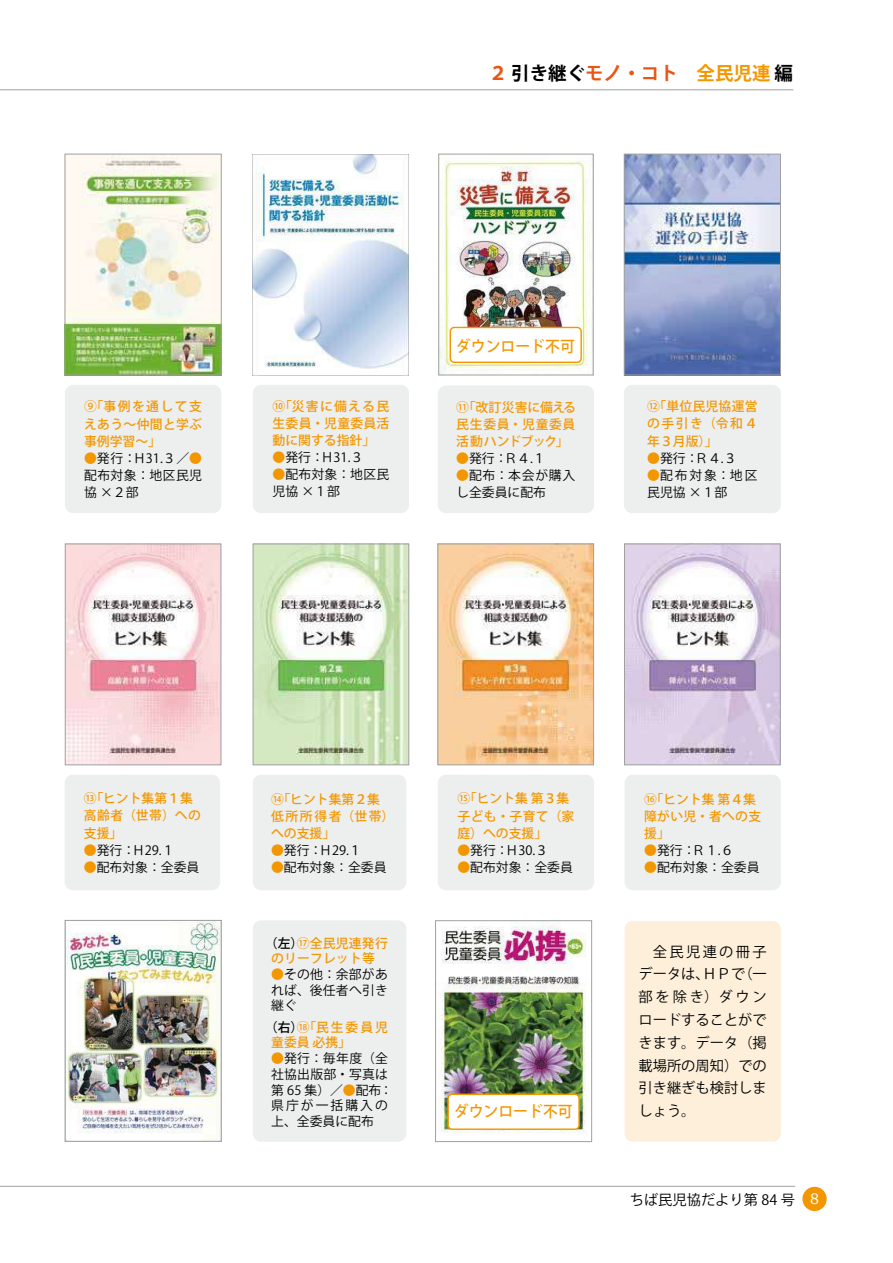
<style>
.page{position:relative;width:893px;height:1263px;background:#fff}
.page>*{position:absolute;margin:0;border:0;box-sizing:border-box;transform-origin:0 0}
.t1{font:700 18.6px "Koz Go Pro";color:#ea5514}
.t2{font:700 18.6px "Koz Go Pro";color:#f39700}
.t3{font:500 15.6px "Koz Go Pro";color:#f39700;scale:.95 1}
.t4{font:14.25px/22.8px "Koz Go Pro";color:#000}
.t5{font:14.25px/22.8px "Koz Go Pro";letter-spacing:.165em;color:#000;text-align:right}
.t6{font:14.25px "Meiryo";color:#fff}
.t7{font:500 12.9px/17.1px "Koz Go Pro";letter-spacing:.015em;color:#f39700;text-align:justify}
.t8{font:12.9px/15.6px "Koz Go Pro";color:#000}
.t9{font:12.9px/17.1px "Koz Go Pro";letter-spacing:.035em;color:#000}
.t10{font:500 12.9px/15.6px "Koz Go Pro";letter-spacing:.15em;color:#f39700}
.t11{font:12.9px/17.1px "Koz Go Pro";letter-spacing:.02em;color:#000}
.t12{font:12.9px/17.1px "Koz Go Pro";letter-spacing:.15em;color:#000}
.s1{color:#000}
.s2{color:#f39700}
</style>
<div class="page">
<div style="left:802px;top:1187px;width:25px;height:24px;background:#f39700;border-radius:50%"></div>
<hr style="left:0;top:89px;width:793px;height:1px;background:#9fa0a0">
<hr style="left:0;top:1186px;width:795px;height:1px;background:#9fa0a0">
<div style="left:624px;top:921px;width:157px;height:220px;background:#fdefd9;border-radius:8px"></div>
<div style="left:253px;top:385px;width:156px;height:128px;background:#edeeee;border-radius:8px"></div>
<div style="left:65px;top:385px;width:156px;height:128px;background:#edeeee;border-radius:8px"></div>
<div style="left:253px;top:920px;width:153px;height:222px;background:#edeeee;border-radius:8px"></div>
<div style="left:65px;top:775px;width:155px;height:115px;background:#edeeee;border-radius:8px"></div>
<div style="left:253px;top:775px;width:153px;height:115px;background:#edeeee;border-radius:8px"></div>
<div style="left:438px;top:775px;width:156px;height:115px;background:#edeeee;border-radius:8px"></div>
<div style="left:624px;top:775px;width:157px;height:115px;background:#edeeee;border-radius:8px"></div>
<div style="left:624px;top:385px;width:157px;height:128px;background:#edeeee;border-radius:8px"></div>
<div style="left:438px;top:385px;width:156px;height:128px;background:#edeeee;border-radius:8px"></div>
<img style="left:437px;top:922px;width:149px;height:212px">
<div style="left:435px;top:920px;width:157px;height:222px;border:1px solid #9fa0a0"></div>
<img style="left:253px;top:154px;width:156px;height:221px">
<div style="left:448px;top:1094px;width:131px;height:35px;background:#fff;border-radius:4px"></div>
<div style="left:447px;top:1093px;width:133px;height:37px;border:1px solid #f39700;border-radius:4px"></div>
<img style="left:67px;top:922px;width:152px;height:217px">
<div style="left:65px;top:920px;width:156px;height:221px;border:1px solid #9fa0a0"></div>
<img style="left:626px;top:156px;width:153px;height:217px">
<div style="left:624px;top:154px;width:157px;height:221px;border:1px solid #9fa0a0"></div>
<img style="left:441px;top:156px;width:149px;height:217px">
<div style="left:439px;top:154px;width:154px;height:221px;border:1px solid #9fa0a0"></div>
<img style="left:67px;top:546px;width:152px;height:217px">
<div style="left:65px;top:544px;width:156px;height:221px;border:1px solid #9fa0a0"></div>
<img style="left:255px;top:546px;width:152px;height:217px">
<div style="left:253px;top:544px;width:156px;height:221px;border:1px solid #9fa0a0"></div>
<img style="left:440px;top:546px;width:152px;height:217px">
<div style="left:438px;top:544px;width:156px;height:221px;border:1px solid #9fa0a0"></div>
<img style="left:626px;top:546px;width:152px;height:217px">
<div style="left:624px;top:544px;width:156px;height:221px;border:1px solid #9fa0a0"></div>
<div style="left:450px;top:327px;width:131px;height:35px;background:#fff;border-radius:4px"></div>
<div style="left:450px;top:327px;width:132px;height:36px;border:1px solid #f39700;border-radius:4px"></div>
<img style="left:67px;top:156px;width:152px;height:217px">
<div style="left:65px;top:154px;width:156px;height:221px;border:1px solid #9fa0a0"></div>
<h1 class="t1" style="left:489px;top:62px;width:191px">２<span class="s1">引き継ぐ</span>モノ・コト</h1>
<h1 class="t2" style="left:696px;top:62px;width:98px">全民児連<span class="s1">編</span></h1>
<p class="t7" style="left:84px;top:399px;width:119px">⑨「事例を通して支えあう～仲間と学ぶ事例学習~「</p>
<p class="t8" style="left:133px;top:450px;width:71px">Ｈ31.３／<span class="s2">●</span></p>
<p class="t9" style="left:84px;top:450px;width:119px"><span class="s2">●</span>発行：<br>配布対象：地区民児協 ×２部</p>
<p class="t7" style="left:273px;top:398px;width:118px">⑩「災害に備える民生委員・児童委員活動に関する指針「</p>
<p class="t8" style="left:321px;top:450px;width:44px">Ｈ31.３</p>
<p class="t8" style="left:273px;top:450px;width:53px"><span class="s2">●</span>発行：</p>
<p class="t11" style="left:273px;top:466px;width:118px"><span class="s2">●</span>配布対象：地区民児協×１部</p>
<p class="t3" style="left:456px;top:336px;width:127px">ダウンロード不可</p>
<p class="t7" style="left:456px;top:399px;width:121px">⑪「改訂災害に備える民生委員・児童委員活動ハンドブック「</p>
<p class="t8" style="left:504px;top:451px;width:43px">Ｒ４.１</p>
<p class="t8" style="left:456px;top:451px;width:53px"><span class="s2">●</span>発行：</p>
<p class="t8" style="left:456px;top:467px;width:120px;line-height:17.1px"><span class="s2">●</span>配布：本会が購入し全委員に配布</p>
<p class="t7" style="left:647px;top:399px;width:112px">⑫「単位民児協運営の手引き（令和４年３月版「(</p>
<p class="t8" style="left:695px;top:450px;width:43px">Ｒ４.３</p>
<p class="t8" style="left:647px;top:450px;width:53px"><span class="s2">●</span>発行：</p>
<p class="t12" style="left:647px;top:467px;width:112px"><span class="s2">●</span>配布対象：地区民児協 ×１部</p>
<p class="t7" style="left:84px;top:791px;width:118px;text-align:left">⑬「ヒント集第１集高齢者（世帯）への支援「</p>
<p class="t8" style="left:132px;top:842px;width:44px">Ｈ29.１</p>
<p class="t8" style="left:84px;top:842px;width:53px"><span class="s2">●</span>発行：</p>
<p class="t8" style="left:84px;top:859px;width:117px"><span class="s2">●</span>配布対象：全委員</p>
<p class="t7" style="left:271px;top:791px;width:125px;text-align:left">⑭「ヒント集第２集低所所得者（世帯(への支援「</p>
<p class="t8" style="left:319px;top:843px;width:44px">Ｈ29.１</p>
<p class="t8" style="left:271px;top:843px;width:53px"><span class="s2">●</span>発行：</p>
<p class="t8" style="left:271px;top:860px;width:117px"><span class="s2">●</span>配布対象：全委員</p>
<p class="t7" style="left:265px;top:936px;width:124px;line-height:15.6px;text-align:center"><span class="s1">（左）</span>⑰全民児連発行のリーフレット等</p>
<p class="t8" style="left:271px;top:967px;width:118px;text-align:justify"><span class="s2">●</span>その他：余部があれば、後任者へ引き継ぐ</p>
<p class="t10" style="left:271px;top:1020px;width:118px;text-indent:-6px"><span class="s1">（右）</span>⑱「民生委員児童委員必携「</p>
<p class="t8" style="left:271px;top:1051px;width:123px"><span class="s2">●</span>発行：毎年度（全社協出版部・写真は第 65 集）／<span class="s2">●</span>配布：県庁が一括購入の上、全委員に配布</p>
<p class="t7" style="left:457px;top:791px;width:118px;text-align:left">⑮「ヒント集第３集子ども・子育て（家庭）への支援「</p>
<p class="t8" style="left:506px;top:842px;width:44px">Ｈ30.３</p>
<p class="t8" style="left:457px;top:842px;width:53px"><span class="s2">●</span>発行：</p>
<p class="t8" style="left:457px;top:860px;width:117px"><span class="s2">●</span>配布対象：全委員</p>
<p class="t3" style="left:454px;top:1101px;width:127px">ダウンロード不可</p>
<p class="t7" style="left:644px;top:791px;width:118px;text-align:left">⑯「ヒント集第４集障がい児・者への支援「</p>
<p class="t8" style="left:692px;top:843px;width:43px">Ｒ１.６</p>
<p class="t8" style="left:644px;top:843px;width:53px"><span class="s2">●</span>発行：</p>
<p class="t8" style="left:644px;top:860px;width:117px"><span class="s2">●</span>配布対象：全委員</p>
<p class="t5" style="left:638px;top:940px;width:130px">　全民児連の冊子（一</p>
<p class="t4" style="left:638px;top:963px;width:130px">データは、<br>部を除き）ダウンロードすることができます。データ（掲載場所の周知）での引き継ぎも検討しましょう。</p>
<p class="t4" style="left:703px;top:963px;width:44px">ＨＰで</p>
<p class="t4" style="left:630px;top:1189px;width:167px">ちば民児協だより第 84 号</p>
<p class="t6" style="left:807px;top:1189px;width:16px">８</p>
</div>
